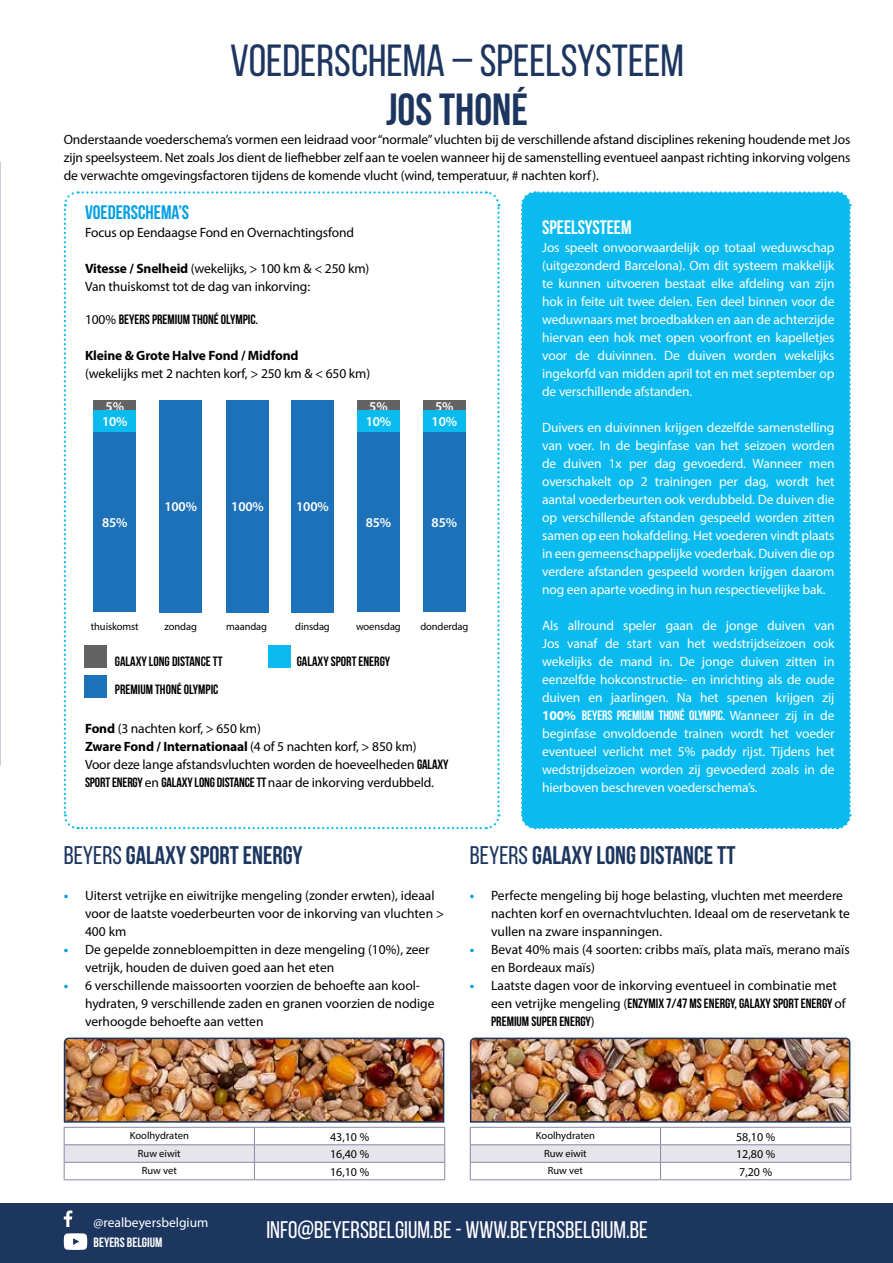
<style>
.page{position:relative;width:893px;height:1263px;background:#fff}
.page>*{position:absolute;margin:0;border:0;box-sizing:border-box;transform-origin:0 0}
.t1{font:45px "Bebas Neue";color:#1d3660}
.t2{font:700 45px "Bebas Neue";color:#1d3660}
.t3{font:700 25.5px "Bebas Neue";color:#1d3660}
.t4{font:24px "Bebas Neue";color:#fff}
.t5{font:700 19.5px "Bebas Neue";color:#009fe3}
.t6{font:700 19.5px "Bebas Neue";color:#fff}
.t7{font:13.5px/18px "Myriad Pro";color:#000}
.t8{font:13.5px/18px "Myriad Pro";letter-spacing:-.01em;color:#fff;text-align:justify}
.t9{font:700 13.5px/18px "Bebas Neue";color:#000}
.t10{font:700 13.5px "Bebas Neue";letter-spacing:-.01em;color:#fff}
.t11{font:600 13.5px/15.5px "Myriad Pro";letter-spacing:-.01em;color:#fff}
.t12{font:700 13.5px "Myriad Pro";letter-spacing:-.01em;color:#000}
.t13{font:12px "Myriad Pro";color:#000}
.t14{font:10.5px "Myriad Pro";letter-spacing:-.01em;color:#000}
.s1{font-weight:700}
.s2{font-family:"Myriad Pro";font-weight:400}
.s3{font-family:"Myriad Pro"}
.s4{font-family:"Bebas Neue";font-weight:700}
.s5{font-weight:400}
.s6{font-weight:700;color:#009fe3}
</style>
<div class="page">
<svg style="left:63px;top:191px;width:438px;height:639px"></svg>
<div style="left:521px;top:191px;width:331px;height:639px;background:#0bbbef"></div>
<div style="left:0;top:1203px;width:893px;height:60px;background:#1d3660"></div>
<svg style="left:64px;top:1210px;width:8px;height:17px"></svg>
<svg style="left:64px;top:1233px;width:23px;height:17px"></svg>
<img style="left:63px;top:1037px;width:382px;height:143px">
<hr style="left:254px;top:1179px;width:191px;height:1px;background:#8787a4">
<img style="left:469px;top:1037px;width:382px;height:143px">
<hr style="left:660px;top:1179px;width:191px;height:1px;background:#8787a4">
<div style="left:94px;top:432px;width:42px;height:180px;background:#1d71b8"></div>
<div style="left:94px;top:400px;width:42px;height:11px;background:#646363"></div>
<div style="left:94px;top:410px;width:42px;height:22px;background:#0bbbef"></div>
<div style="left:159px;top:400px;width:43px;height:212px;background:#1d71b8"></div>
<div style="left:291px;top:400px;width:43px;height:212px;background:#1d71b8"></div>
<div style="left:226px;top:400px;width:43px;height:212px;background:#1d71b8"></div>
<div style="left:423px;top:432px;width:43px;height:180px;background:#1d71b8"></div>
<div style="left:423px;top:400px;width:43px;height:11px;background:#646363"></div>
<div style="left:423px;top:410px;width:43px;height:22px;background:#0bbbef"></div>
<div style="left:357px;top:432px;width:43px;height:180px;background:#1d71b8"></div>
<div style="left:357px;top:400px;width:43px;height:11px;background:#646363"></div>
<div style="left:357px;top:410px;width:43px;height:22px;background:#0bbbef"></div>
<div style="left:268px;top:645px;width:22px;height:23px;background:#0bbbef"></div>
<div style="left:85px;top:645px;width:22px;height:23px;background:#646363"></div>
<div style="left:85px;top:675px;width:22px;height:22px;background:#1d71b8"></div>
<h1 class="t1" style="left:230px;top:36px;width:455px">VOEDERSCHEMA – SPEELSYSTEEM</h1>
<h1 class="t2" style="left:386px;top:84px;width:143px">JOS THONÉ</h1>
<p class="t7" style="left:64px;top:130px;width:788px;text-align:justify">Onderstaande voederschema’s vormen een leidraad voor “normale” vluchten bij de verschillende afstand disciplines rekening houdende met Jos zijn speelsysteem. Net zoals Jos dient de liefhebber zelf aan te voelen wanneer hij de samenstelling eventueel aanpast richting inkorving volgens de verwachte omgevingsfactoren tijdens de komende vlucht (wind, temperatuur, # nachten korf).</p>
<h3 class="t5" style="left:85px;top:201px;width:106px">VOEDERSCHEMA’S</h3>
<p class="t7" style="left:85px;top:223px;width:270px">Focus op Eendaagse Fond en Overnachtingsfond</p>
<p class="t7" style="left:85px;top:259px;width:286px"><span class="s1">Vitesse / Snelheid</span> (wekelijks, &gt; 100 km &amp; &lt; 250 km)<br>Van thuiskomst tot de dag van inkorving:</p>
<p class="t9" style="left:85px;top:310px;width:174px"><span class="s2">100%</span> BEYERS PREMIUM THONÉ OLYMPIC.</p>
<p class="t12" style="left:85px;top:347px;width:215px">Kleine &amp; Grote Halve Fond / Midfond</p>
<p class="t7" style="left:85px;top:364px;width:287px">(wekelijks met 2 nachten korf, &gt; 250 km &amp; &lt; 650 km)</p>
<h3 class="t6" style="left:542px;top:217px;width:91px">SPEELSYSTEEM</h3>
<p class="t8" style="left:542px;top:238px;width:294px">Jos speelt onvoorwaardelijk op totaal weduwschap (uitgezonderd Barcelona). Om dit systeem makkelijk te kunnen uitvoeren bestaat elke afdeling van zijn hok in feite uit twee delen. Een deel binnen voor de weduwnaars met broedbakken en aan de achterzijde hiervan een hok met open voorfront en kapelletjes voor de duivinnen. De duiven worden wekelijks ingekorfd van midden april tot en met september op de verschillende afstanden.</p>
<p class="t8" style="left:542px;top:418px;width:294px">Duivers en duivinnen krijgen dezelfde samenstelling van voer. In de beginfase van het seizoen worden de duiven 1x per dag gevoederd. Wanneer men overschakelt op 2 trainingen per dag, wordt het aantal voederbeurten ook verdubbeld. De duiven die op verschillende afstanden gespeeld worden zitten samen op een hokafdeling. Het voederen vindt plaats in een gemeenschappelijke voederbak. Duiven die op verdere afstanden gespeeld worden krijgen daarom nog een aparte voeding in hun respectievelijke bak.</p>
<p class="t8" style="left:542px;top:616px;width:294px">Als allround speler gaan de jonge duiven van Jos vanaf de start van het wedstrijdseizoen ook wekelijks de mand in. De jonge duiven zitten in eenzelfde hokconstructie- en inrichting als de oude duiven en jaarlingen. Na het spenen krijgen zij</p>
<p class="t10" style="left:542px;top:708px;width:294px"><span class="s3">100%</span> BEYERS PREMIUM THONÉ OLYMPIC. <span class="s2">Wanneer zij in de</span></p>
<p class="t8" style="left:542px;top:724px;width:294px">beginfase onvoldoende trainen wordt het voeder eventueel verlicht met 5% paddy rijst. Tijdens het wedstrijdseizoen worden zij gevoederd zoals in de hierboven beschreven voederschema’s.</p>
<p class="t11" style="left:102px;top:398px;width:27px">5%<br>10%</p>
<p class="t11" style="left:366px;top:398px;width:27px">5%<br>10%</p>
<p class="t11" style="left:432px;top:398px;width:27px">5%<br>10%</p>
<p class="t11" style="left:164px;top:498px;width:34px">100%</p>
<p class="t11" style="left:231px;top:498px;width:34px">100%</p>
<p class="t11" style="left:296px;top:498px;width:34px">100%</p>
<p class="t11" style="left:102px;top:514px;width:27px">85%</p>
<p class="t11" style="left:366px;top:514px;width:27px">85%</p>
<p class="t11" style="left:432px;top:514px;width:27px">85%</p>
<p class="t14" style="left:91px;top:620px;width:49px">thuiskomst</p>
<p class="t14" style="left:165px;top:620px;width:34px">zondag</p>
<p class="t14" style="left:226px;top:620px;width:42px">maandag</p>
<p class="t14" style="left:295px;top:620px;width:36px">dinsdag</p>
<p class="t14" style="left:356px;top:620px;width:46px">woensdag</p>
<p class="t14" style="left:420px;top:620px;width:50px">donderdag</p>
<p class="t9" style="left:115px;top:652px;width:109px">GALAXY LONG DISTANCE TT</p>
<p class="t9" style="left:297px;top:652px;width:95px">GALAXY SPORT ENERGY</p>
<p class="t9" style="left:115px;top:680px;width:105px">PREMIUM THONÉ OLYMPIC</p>
<p class="t7" style="left:85px;top:719px;width:365px"><span class="s1">Fond</span> (3 nachten korf, &gt; 650 km)<br><span class="s1">Zware Fond / Internationaal</span> (4 of 5 nachten korf, &gt; 850 km)<br>Voor deze lange afstandsvluchten worden de hoeveelheden <span class="s4">GALAXY</span></p>
<p class="t9" style="left:85px;top:773px;width:350px">SPORT ENERGY <span class="s2">en</span> GALAXY LONG DISTANCE TT <span class="s2">naar de inkorving verdubbeld.</span></p>
<h2 class="t3" style="left:64px;top:841px;width:240px"><span class="s5">BEYERS</span> GALAXY SPORT ENERGY</h2>
<p class="t7" style="left:85px;top:886px;width:361px;text-indent:-21px"><span class="s6">•</span> Uiterst vetrijke en eiwitrijke mengeling (zonder erwten), ideaal voor de laatste voederbeurten voor de inkorving van vluchten &gt;<br>400 km</p>
<p class="t7" style="left:85px;top:940px;width:346px;text-indent:-21px"><span class="s6">•</span> De gepelde zonnebloempitten in deze mengeling (10%), zeer vetrijk, houden de duiven goed aan het eten</p>
<p class="t7" style="left:85px;top:976px;width:351px;text-indent:-21px"><span class="s6">•</span> 6 verschillende maissoorten voorzien de behoefte aan kool&shy;hydraten, 9 verschillende zaden en granen voorzien de nodige verhoogde behoefte aan vetten</p>
<h2 class="t3" style="left:470px;top:841px;width:267px"><span class="s5">BEYERS</span> GALAXY LONG DISTANCE TT</h2>
<p class="t7" style="left:491px;top:886px;width:360px;text-indent:-21px"><span class="s6">•</span> Perfecte mengeling bij hoge belasting, vluchten met meerdere nachten korf en overnachtvluchten. Ideaal om de reservetank te vullen na zware inspanningen.</p>
<p class="t7" style="left:491px;top:940px;width:360px;text-indent:-21px"><span class="s6">•</span> Bevat 40% mais (4 soorten: cribbs maïs, plata maïs, merano maïs en Bordeaux maïs)</p>
<p class="t7" style="left:470px;top:976px;width:369px"><span class="s6">•</span> Laatste dagen voor de inkorving eventueel in combinatie met</p>
<p class="t9" style="left:491px;top:994px;width:356px"><span class="s2">een vetrijke mengeling (</span>ENZYMIX 7/47 MS ENERGY, GALAXY SPORT ENERGY <span class="s2">of<br></span>PREMIUM SUPER ENERGY<span class="s2">)</span></p>
<p class="t14" style="left:130px;top:1129px;width:61px">Koolhydraten</p>
<p class="t13" style="left:330px;top:1129px;width:41px">43,10 %</p>
<p class="t14" style="left:138px;top:1147px;width:44px">Ruw eiwit</p>
<p class="t13" style="left:330px;top:1146px;width:41px">16,40 %</p>
<p class="t14" style="left:142px;top:1164px;width:37px">Ruw vet</p>
<p class="t13" style="left:330px;top:1164px;width:41px">16,10 %</p>
<p class="t14" style="left:536px;top:1129px;width:61px">Koolhydraten</p>
<p class="t13" style="left:736px;top:1129px;width:41px">58,10 %</p>
<p class="t14" style="left:544px;top:1147px;width:44px">Ruw eiwit</p>
<p class="t13" style="left:736px;top:1146px;width:41px">12,80 %</p>
<p class="t14" style="left:548px;top:1164px;width:37px">Ruw vet</p>
<p class="t13" style="left:739px;top:1164px;width:34px">7,20 %</p>
<p class="t8" style="left:94px;top:1213px;width:116px">@realbeyersbelgium</p>
<p class="t10" style="left:94px;top:1235px;width:70px">BEYERS BELGIUM</p>
<h3 class="t4" style="left:266px;top:1217px;width:383px">INFO@BEYERSBELGIUM.BE - WWW.BEYERSBELGIUM.BE</h3>
</div>
